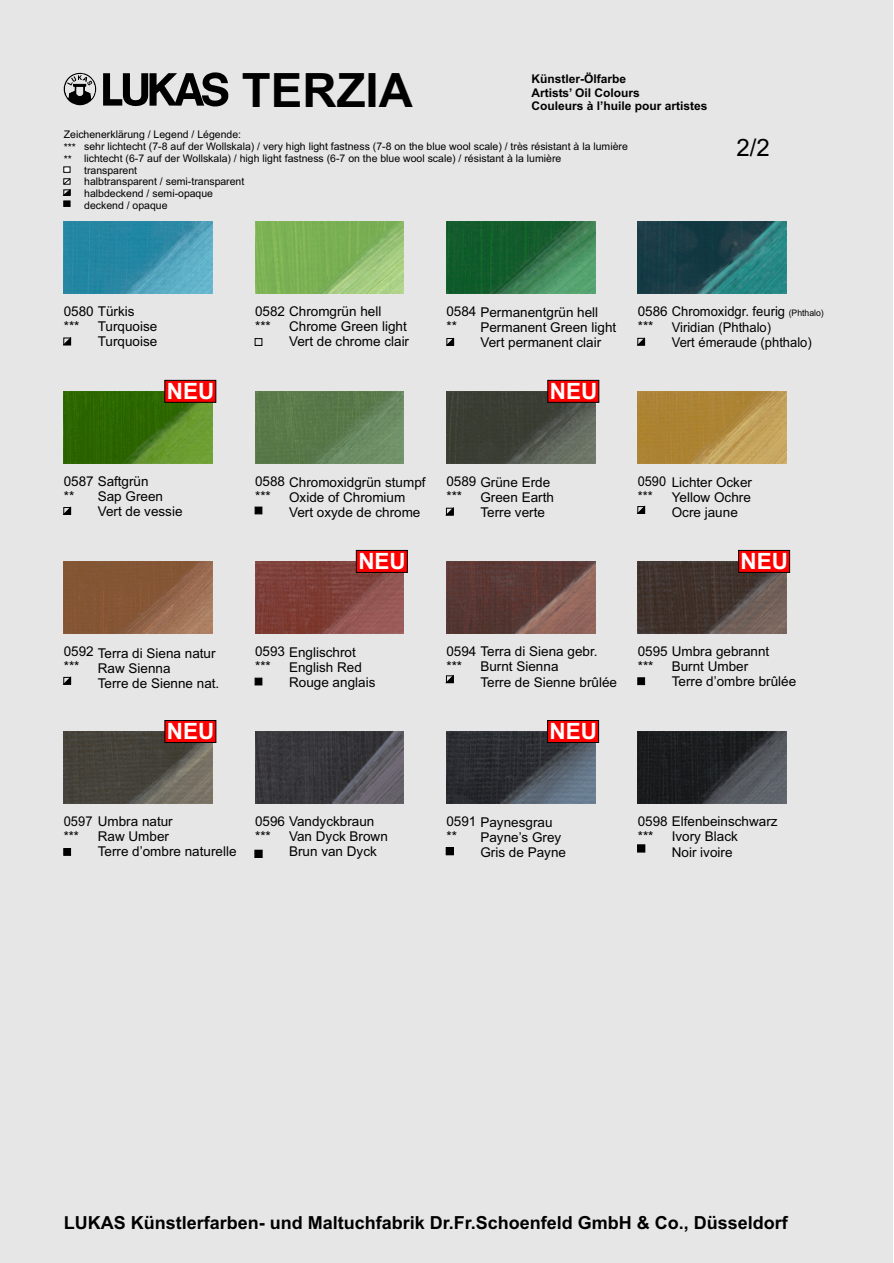
<style>
.page{position:relative;width:894px;height:1263px;background:#fff}
.page>*{position:absolute;margin:0;border:0;box-sizing:border-box;transform-origin:0 0}
.t1{font:700 47.4px "Arial";color:#000}
.t2{font:24px "Arial";color:#000}
.t3{font:700 22.5px "Arial";color:#fff}
.t4{font:700 18px "Arial";color:#000}
.t5{font:13.5px/15.1px "Arial";color:#000}
.t6{font:13.5px/15.1px "Arial";color:#000;scale:.96 1}
.t7{font:13.5px/14.5px "Arial";color:#000;scale:.94 1}
.t8{font:700 12px/13.4px "Arial";color:#000}
.t9{font:10.5px/11.7px "Arial";color:#000}
.s1{font-size:9px}
</style>
<div class="page">
<div style="left:0;top:0;width:893px;height:1263px;background:#e6e6e6"></div>
<svg style="left:637px;top:506px;width:8px;height:8px"></svg>
<svg style="left:446px;top:508px;width:8px;height:7px"></svg>
<svg style="left:446px;top:675px;width:8px;height:8px"></svg>
<div style="left:63px;top:848px;width:8px;height:8px;background:#000;border:1px solid #000"></div>
<div style="left:255px;top:338px;width:7px;height:8px;background:#e6e6e6;border:1px solid #000"></div>
<svg style="left:63px;top:338px;width:8px;height:7px"></svg>
<svg style="left:63px;top:507px;width:8px;height:8px"></svg>
<svg style="left:63px;top:677px;width:8px;height:8px"></svg>
<div style="left:255px;top:507px;width:7px;height:7px;background:#000"></div>
<div style="left:255px;top:678px;width:7px;height:7px;background:#000;border:1px solid #000"></div>
<div style="left:63px;top:201px;width:7px;height:6px;background:#000;border:1px solid #000"></div>
<svg style="left:63px;top:167px;width:7px;height:6px"></svg>
<svg style="left:63px;top:178px;width:8px;height:18px"></svg>
<svg style="left:446px;top:337px;width:8px;height:9px"></svg>
<svg style="left:637px;top:337px;width:8px;height:9px"></svg>
<div style="left:637px;top:677px;width:8px;height:8px;background:#000;border:1px solid #000"></div>
<svg style="left:103px;top:72px;width:125px;height:34px"></svg>
<svg style="left:64px;top:72px;width:32px;height:33px"></svg>
<svg style="left:254px;top:850px;width:9px;height:8px"></svg>
<div style="left:446px;top:847px;width:8px;height:8px;background:#000"></div>
<svg style="left:637px;top:844px;width:8px;height:9px"></svg>
<img style="left:64px;top:222px;width:148px;height:72px">
<img style="left:255px;top:221px;width:149px;height:73px">
<img style="left:446px;top:221px;width:149px;height:73px">
<img style="left:638px;top:221px;width:148px;height:73px">
<img style="left:64px;top:391px;width:148px;height:73px">
<img style="left:255px;top:391px;width:149px;height:73px">
<img style="left:446px;top:391px;width:149px;height:73px">
<img style="left:638px;top:391px;width:148px;height:73px">
<img style="left:64px;top:561px;width:148px;height:73px">
<img style="left:255px;top:561px;width:149px;height:73px">
<img style="left:446px;top:561px;width:149px;height:73px">
<img style="left:638px;top:561px;width:148px;height:73px">
<img style="left:64px;top:732px;width:148px;height:72px">
<img style="left:255px;top:732px;width:149px;height:72px">
<img style="left:446px;top:732px;width:149px;height:72px">
<img style="left:638px;top:732px;width:148px;height:72px">
<div style="left:165px;top:380px;width:51px;height:22px;background:#f00;border:1px solid #000"></div>
<div style="left:548px;top:380px;width:51px;height:22px;background:#f00;border:1px solid #000"></div>
<div style="left:356px;top:550px;width:52px;height:23px;background:#f00;border:1px solid #000"></div>
<div style="left:738px;top:550px;width:52px;height:23px;background:#f00;border:1px solid #000"></div>
<div style="left:547px;top:720px;width:52px;height:23px;background:#f00;border:1px solid #000"></div>
<div style="left:165px;top:720px;width:51px;height:23px;background:#f00;border:1px solid #000"></div>
<h1 class="t1" style="left:242px;top:72px;width:172px">TERZIA</h1>
<p class="t8" style="left:531px;top:73px;width:110px">Künstler-Ölfarbe<br>Artists’ Oil Colours</p>
<p class="t8" style="left:531px;top:100px;width:178px">Couleurs à l’huile pour artistes</p>
<p class="t9" style="left:84px;top:130px;width:545px;text-indent:-20px">Zeichenerklärung / Legend / Légende:<br>sehr lichtecht (7-8 auf der Wollskala) / very high light fastness (7-8 on the blue wool scale) / très résistant à la lumière lichtecht (6-7 auf der Wollskala) / high light fastness (6-7 on the blue wool scale) / résistant à la lumière<br>transparent<br>halbtransparent / semi-transparent<br>halbdeckend / semi-opaque<br>deckend / opaque</p>
<p class="t9" style="left:64px;top:142px;width:14px">***</p>
<h2 class="t2" style="left:736px;top:138px;width:35px">2/2</h2>
<p class="t9" style="left:64px;top:154px;width:10px">**</p>
<p class="t5" style="left:64px;top:305px;width:72px">0580 Türkis ***</p>
<p class="t5" style="left:446px;top:306px;width:153px;line-height:14.4px">0584 Permanentgrün hell **</p>
<p class="t5" style="left:255px;top:305px;width:128px">0582 Chromgrün hell ***</p>
<p class="t5" style="left:638px;top:306px;width:188px;line-height:14.7px">0586 Chromoxidgr. feurig <span class="s1">(Phthalo) </span>***</p>
<p class="t5" style="left:289px;top:320px;width:122px">Chrome Green light<br>Vert de chrome clair</p>
<p class="t5" style="left:98px;top:320px;width:61px">Turquoise<br>Turquoise</p>
<p class="t6" style="left:672px;top:320px;width:147px">Viridian (Phthalo)<br>Vert émeraude (phthalo)</p>
<p class="t5" style="left:480px;top:321px;width:137px">Permanent Green light<br>Vert permanent clair</p>
<h3 class="t3" style="left:167px;top:383px;width:49px">NEU</h3>
<h3 class="t3" style="left:550px;top:383px;width:49px">NEU</h3>
<p class="t5" style="left:64px;top:475px;width:86px">0587 Saftgrün **</p>
<p class="t5" style="left:255px;top:476px;width:172px;line-height:14.5px">0588 Chromoxidgrün stumpf ***</p>
<p class="t5" style="left:446px;top:476px;width:105px;line-height:14.2px">0589 Grüne Erde ***</p>
<p class="t5" style="left:98px;top:490px;width:86px">Sap Green<br>Vert de vessie</p>
<p class="t5" style="left:480px;top:491px;width:75px">Green Earth<br>Terre verte</p>
<p class="t5" style="left:289px;top:491px;width:133px">Oxide of Chromium<br>Vert oxyde de chrome</p>
<p class="t7" style="left:638px;top:476px;width:123px">0590 Lichter Ocker ***</p>
<p class="t5" style="left:672px;top:491px;width:81px">Yellow Ochre<br>Ocre jaune</p>
<p class="t5" style="left:64px;top:645px;width:32px">0592 ***</p>
<p class="t5" style="left:98px;top:647px;width:123px">Terra di Siena natur<br>Raw Sienna<br>Terre de Sienne nat.</p>
<h3 class="t3" style="left:358px;top:553px;width:49px">NEU</h3>
<h3 class="t3" style="left:741px;top:553px;width:49px">NEU</h3>
<p class="t5" style="left:289px;top:646px;width:88px;text-indent:-34px">0593 Englischrot<br>English Red<br>Rouge anglais</p>
<p class="t5" style="left:255px;top:660px;width:17px">***</p>
<p class="t5" style="left:446px;top:645px;width:153px">0594 Terra di Siena gebr. ***</p>
<p class="t5" style="left:480px;top:660px;width:138px">Burnt Sienna<br>Terre de Sienne brûlée</p>
<p class="t5" style="left:638px;top:645px;width:133px">0595 Umbra gebrannt ***</p>
<p class="t5" style="left:672px;top:660px;width:126px">Burnt Umber<br>Terre d’ombre brûlée</p>
<h3 class="t3" style="left:167px;top:723px;width:49px">NEU</h3>
<h3 class="t3" style="left:550px;top:723px;width:49px">NEU</h3>
<p class="t6" style="left:64px;top:815px;width:115px">0597 Umbra natur ***</p>
<p class="t5" style="left:98px;top:830px;width:140px">Raw Umber<br>Terre d’ombre naturelle</p>
<p class="t5" style="left:255px;top:814px;width:121px;line-height:15.6px">0596 Vandyckbraun ***</p>
<p class="t5" style="left:289px;top:830px;width:100px">Van Dyck Brown<br>Brun van Dyck</p>
<p class="t5" style="left:638px;top:816px;width:141px;line-height:14.7px">0598 Elfenbeinschwarz ***</p>
<p class="t5" style="left:446px;top:816px;width:108px;line-height:14.2px">0591 Paynesgrau **</p>
<p class="t5" style="left:480px;top:831px;width:87px">Payne’s Grey<br>Gris de Payne</p>
<p class="t5" style="left:672px;top:830px;width:68px">Ivory Black<br>Noir ivoire</p>
<h3 class="t4" style="left:64px;top:1216px;width:726px">LUKAS Künstlerfarben- und Maltuchfabrik Dr.Fr.Schoenfeld GmbH &amp; Co., Düsseldorf</h3>
</div>
